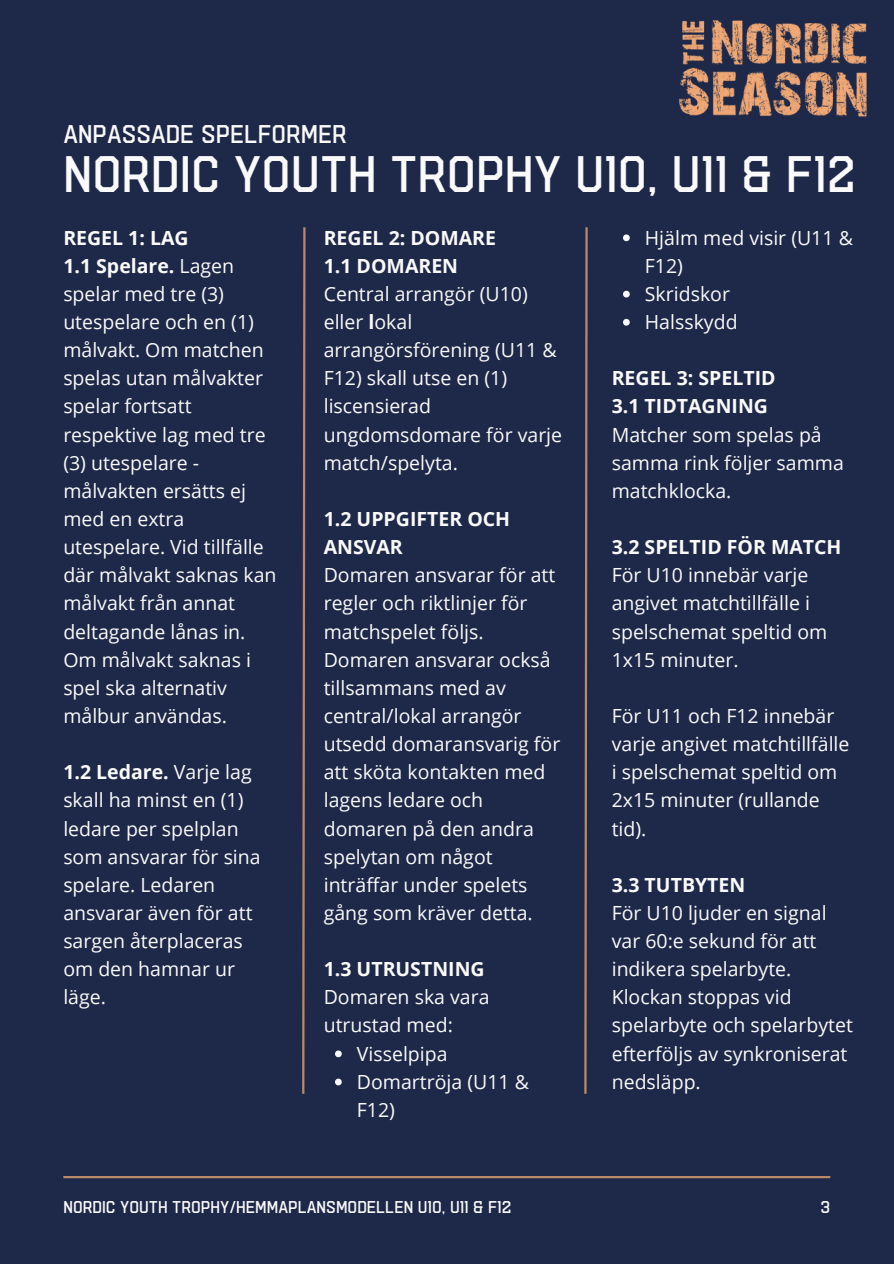
<style>
.page{position:relative;width:894px;height:1264px;background:#fff}
.page>*{position:absolute;margin:0;border:0;box-sizing:border-box;transform-origin:0 0}
.t1{font:300 45px "Hudson NY Pro";color:#fafafa}
.t2{font:300 22.5px "Hudson NY Pro";color:#fafafa}
.t3{font:19.5px/28.2px "Open Sans";color:#fafafa}
.t4{font:300 15px "Hudson NY Pro";color:#fafafa}
.s1{font-weight:700}
</style>
<div class="page">
<div style="left:0;top:0;width:893px;height:1263px;background:#1e2949"></div>
<hr style="left:63px;top:1175px;width:767px;height:3px;background:#f1a976">
<img style="left:679px;top:20px;width:188px;height:97px">
<svg style="left:302px;top:227px;width:4px;height:867px"></svg>
<svg style="left:584px;top:227px;width:4px;height:867px"></svg>
<svg style="left:335px;top:1050px;width:6px;height:7px"></svg>
<svg style="left:335px;top:1078px;width:6px;height:7px"></svg>
<svg style="left:623px;top:234px;width:6px;height:7px"></svg>
<svg style="left:623px;top:291px;width:6px;height:6px"></svg>
<svg style="left:623px;top:319px;width:6px;height:6px"></svg>
<h3 class="t2" style="left:63px;top:119px;width:285px">ANPASSADE SPELFORMER</h3>
<h3 class="t1" style="left:63px;top:145px;width:794px">NORDIC YOUTH TROPHY U10, U11 &amp; F12</h3>
<h2 class="t3" style="left:63px;top:223px;width:215px"><span class="s1">REGEL 1: LAG<br>1.1 Spelare.</span> Lagen spelar med tre (3) utespelare och en (1) målvakt. Om matchen spelas utan målvakter spelar fortsatt respektive lag med tre (3) utespelare - målvakten ersätts ej med en extra utespelare. Vid tillfälle där målvakt saknas kan målvakt från annat deltagande lånas in.<br>Om målvakt saknas i spel ska alternativ målbur användas.</h2>
<p class="t3" style="left:63px;top:757px;width:199px"><span class="s1">1.2 Ledare.</span> Varje lag skall ha minst en (1) ledare per spelplan som ansvarar för sina spelare. Ledaren ansvarar även för att sargen återplaceras om den hamnar ur läge.</p>
<h3 class="t3" style="left:323px;top:223px;width:240px"><span class="s1">REGEL 2: DOMARE<br>1.1 DOMAREN<br></span>Central arrangör (U10) eller <span class="s1">l</span>okal arrangörsförening (U11 &amp;<br>F12) skall utse en (1) liscensierad ungdomsdomare för varje match/spelyta.</h3>
<h3 class="t3" style="left:323px;top:504px;width:238px"><span class="s1">1.2 UPPGIFTER OCH<br>ANSVAR<br></span>Domaren ansvarar för att regler och riktlinjer för matchspelet följs.<br>Domaren ansvarar också tillsammans med av central/lokal arrangör utsedd domaransvarig för att sköta kontakten med lagens ledare och domaren på den andra spelytan om något inträffar under spelets gång som kräver detta.</h3>
<p class="t3" style="left:323px;top:954px;width:167px"><span class="s1">1.3 UTRUSTNING<br></span>Domaren ska vara utrustad med:</p>
<p class="t3" style="left:357px;top:1038px;width:92px">Visselpipa</p>
<p class="t3" style="left:357px;top:1067px;width:173px">Domartröja (U11 &amp;<br>F12)</p>
<p class="t4" style="left:63px;top:1197px;width:449px">NORDIC YOUTH TROPHY/HEMMAPLANSMODELLEN U10, U11 &amp; F12</p>
<p class="t3" style="left:644px;top:223px;width:209px">Hjälm med visir (U11 &amp;<br>F12)</p>
<h3 class="t3" style="left:644px;top:279px;width:87px">Skridskor</h3>
<h3 class="t3" style="left:644px;top:307px;width:94px">Halsskydd</h3>
<h3 class="t3" style="left:611px;top:363px;width:233px"><span class="s1">REGEL 3: SPELTID<br>3.1 TIDTAGNING<br></span>Matcher som spelas på samma rink följer samma matchklocka.</h3>
<h3 class="t3" style="left:611px;top:532px;width:231px"><span class="s1">3.2 SPELTID FÖR MATCH<br></span>För U10 innebär varje angivet matchtillfälle i spelschemat speltid om<br>1x15 minuter.</h3>
<p class="t3" style="left:611px;top:701px;width:239px">För U11 och F12 innebär varje angivet matchtillfälle i spelschemat speltid om<br>2x15 minuter (rullande tid).</p>
<p class="t3" style="left:611px;top:870px;width:243px"><span class="s1">3.3 TUTBYTEN<br></span>För U10 ljuder en signal var 60:e sekund för att indikera spelarbyte.<br>Klockan stoppas vid spelarbyte och spelarbytet efterföljs av synkroniserat nedsläpp.</p>
<h1 class="t4" style="left:820px;top:1197px;width:11px">3</h1>
</div>
